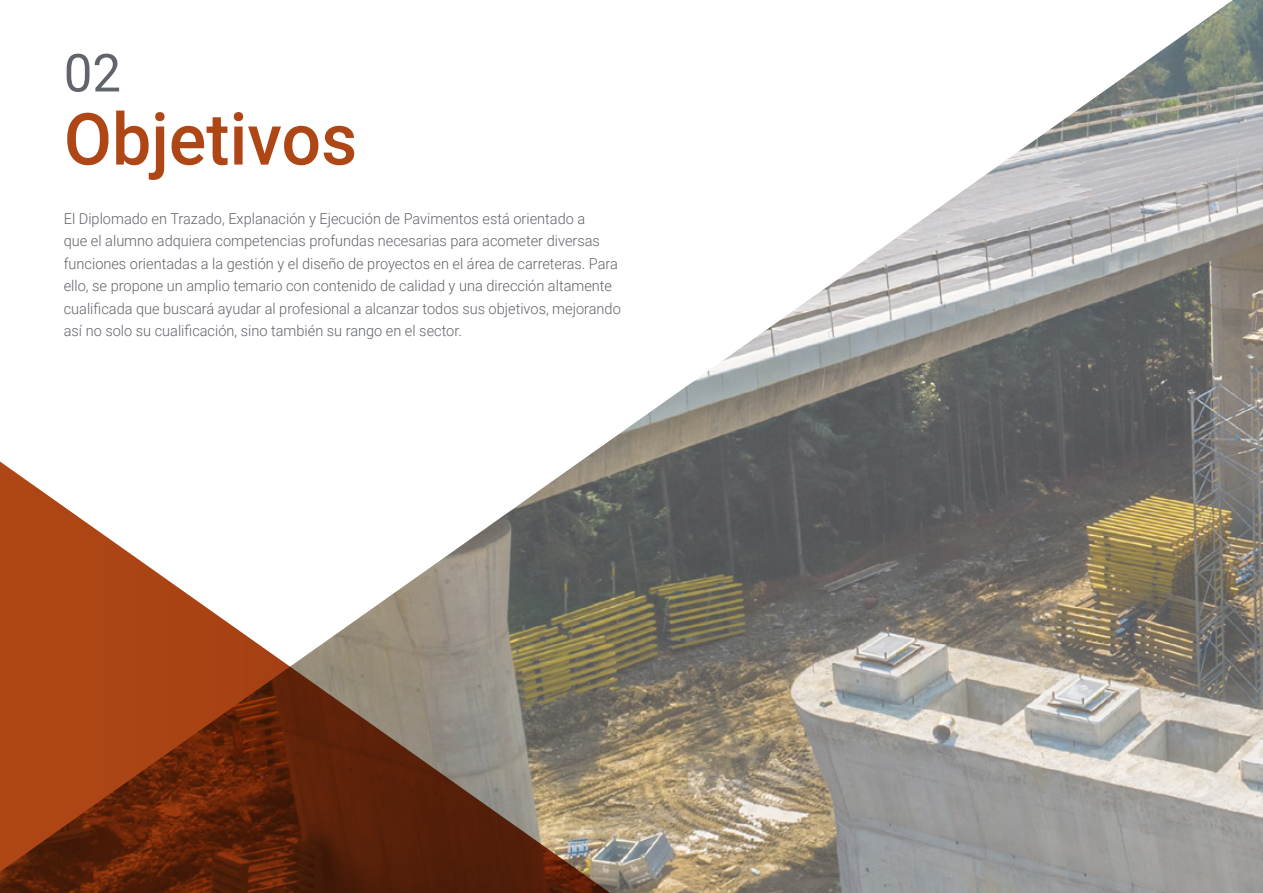
<style>
.page{position:relative;width:1263px;height:893px;background:#fff}
.page>*{position:absolute;margin:0;border:0;box-sizing:border-box;transform-origin:0 0}
.t1{font:500 72px "Roboto";color:#ae4615}
.t2{font:52.5px "Roboto";color:#61646a}
.t3{font:300 15px/22.5px "Roboto";color:#61646a}
</style>
<div class="page">
<img style="left:602px;top:0;width:661px;height:893px">
<svg style="left:0;top:446px;width:640px;height:447px"></svg>
<h2 class="t2" style="left:64px;top:36px;width:59px">02</h2>
<h1 class="t1" style="left:64px;top:89px;width:295px">Objetivos</h1>
<p class="t3" style="left:64px;top:207px;width:558px">El Diplomado en Trazado, Explanación y Ejecución de Pavimentos está orientado a<br>que el alumno adquiera competencias profundas necesarias para acometer diversas funciones orientadas a la gestión y el diseño de proyectos en el área de carreteras. Para ello, se propone un amplio temario con contenido de calidad y una dirección altamente cualificada que buscará ayudar al profesional a alcanzar todos sus objetivos, mejorando así no solo su cualificación, sino también su rango en el sector.</p>
</div>
